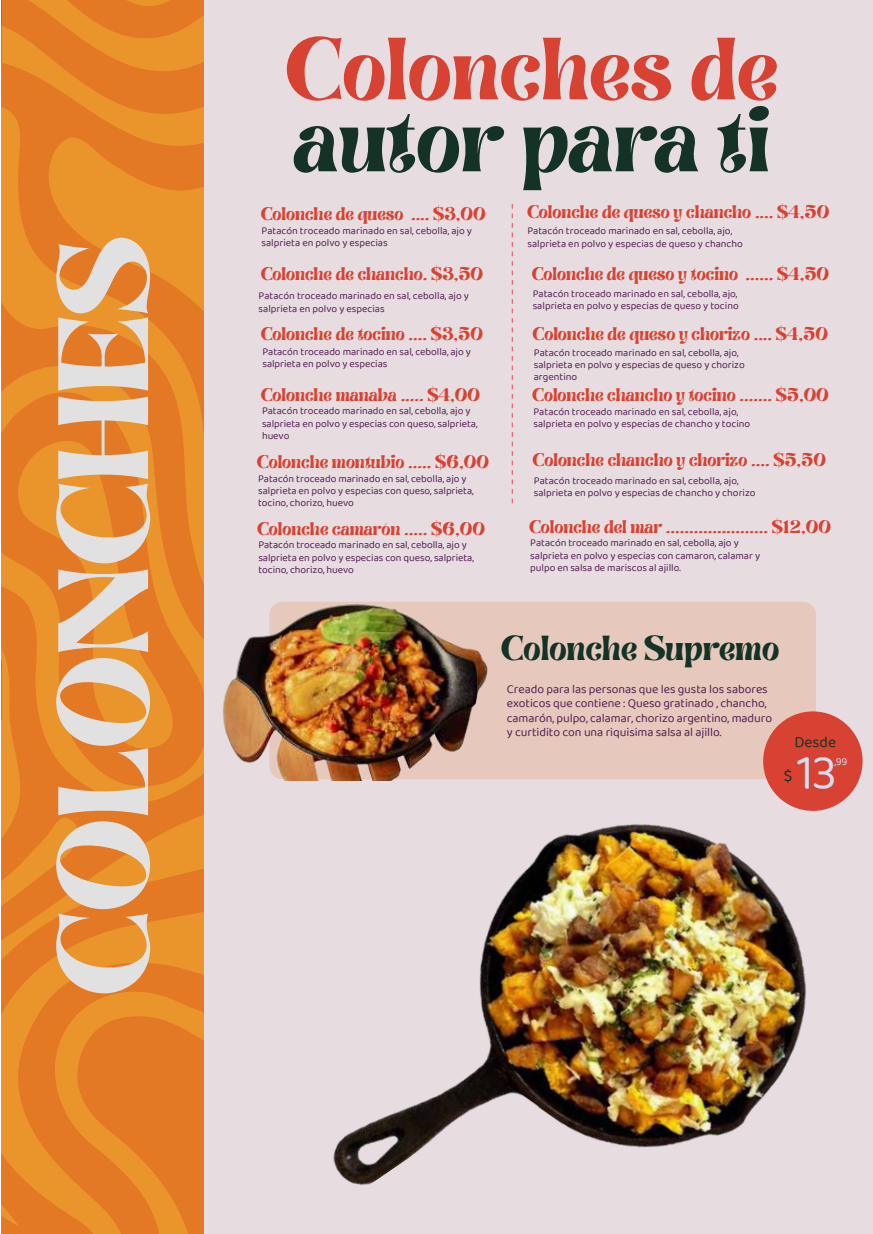
<style>
.page{position:relative;width:873px;height:1234px;background:#fff}
.page>*{position:absolute;margin:0;border:0;box-sizing:border-box;transform-origin:0 0}
.t1{font:103.27px "Brasika Display";color:#e2e1e1}
.t2{font:72px "Brasika Display";color:#143226}
.t3{font:70.88px "Brasika Display";color:#d74232}
.t4{font:48.15px "Baloo Paaji 2";color:#d4ddf1}
.t5{font:27.9px "Brasika Display";color:#143226}
.t6{font:16.43px "Baloo Paaji 2";color:#143226}
.t7{font:15.53px "Baloo Paaji 2";letter-spacing:.005em;color:#143226}
.t8{font:14.62px "Brasika Display";color:#d74232}
.t9{font:12.15px/14.6px "Baloo Paaji 2";letter-spacing:-.005em;color:#541d51}
.t10{font:10.58px "Baloo Paaji 2";color:#d4ddf1}
.t11{font:10.35px/12.4px "Baloo Paaji 2";color:#541d51}
</style>
<div class="page">
<svg style="left:2px;top:98px;width:202px;height:1135px;background:#e58026"></svg>
<svg style="left:2px;top:359px;width:202px;height:451px;background:#e58227"></svg>
<svg style="left:42px;top:121px;width:162px;height:204px;background:#e78928"></svg>
<svg style="left:2px;top:810px;width:202px;height:415px;background:#e68527"></svg>
<svg style="left:43px;top:981px;width:161px;height:252px;background:#e58026"></svg>
<svg style="left:2px;top:0;width:202px;height:93px;background:#e58327"></svg>
<svg style="left:10px;top:436px;width:164px;height:318px;background:#e68627"></svg>
<div style="left:204px;top:0;width:669px;height:1233px;background:#e7dde1"></div>
<img style="left:2px;top:87px;width:38px;height:259px">
<svg style="left:512px;top:204px;width:1px;height:300px"></svg>
<div style="left:512px;top:602px;width:303px;height:176px;background:#e6c9bc"></div>
<img style="left:333px;top:824px;width:473px;height:361px">
<img style="left:195px;top:568px;width:317px;height:212px">
<div style="left:763px;top:711px;width:99px;height:99px;background:#d74232;border-radius:50%"></div>
<h1 class="t1" style="left:26px;top:996px;width:760px;rotate:-90deg">COLONCHES</h1>
<h3 class="t3" style="left:285px;top:16px;width:495px">Colonches de</h3>
<h2 class="t2" style="left:294px;top:86px;width:478px">autor para ti</h2>
<h3 class="t8" style="left:261px;top:203px;width:226px">Colonche de queso .... $3,00</h3>
<h3 class="t8" style="left:527px;top:201px;width:304px">Colonche de queso y chancho .... $4,50</h3>
<p class="t11" style="left:261px;top:224px;width:212px">Patacón troceado marinado en sal, cebolla, ajo y salprieta en polvo y especias</p>
<p class="t11" style="left:527px;top:224px;width:217px">Patacón troceado marinado en sal, cebolla, ajo, salprieta en polvo y especias de queso y chancho</p>
<h3 class="t8" style="left:261px;top:263px;width:224px">Colonche de chancho. $3,50</h3>
<h3 class="t8" style="left:531px;top:263px;width:299px">Colonche de queso y tocino ...... $4,50</h3>
<p class="t11" style="left:532px;top:287px;width:207px">Patacón troceado marinado en sal, cebolla, ajo, salprieta en polvo y especias de queso y tocino</p>
<p class="t11" style="left:534px;top:346px;width:212px">Patacón troceado marinado en sal, cebolla, ajo, salprieta en polvo y especias de queso y chorizo argentino</p>
<p class="t11" style="left:533px;top:405px;width:218px">Patacón troceado marinado en sal, cebolla, ajo, salprieta en polvo y especias de chancho y tocino</p>
<p class="t11" style="left:258px;top:289px;width:212px">Patacón troceado marinado en sal, cebolla, ajo y salprieta en polvo y especias</p>
<h3 class="t8" style="left:532px;top:322px;width:297px">Colonche de queso y chorizo .... $4,50</h3>
<h3 class="t8" style="left:261px;top:323px;width:224px">Colonche de tocino .... $3,50</h3>
<p class="t11" style="left:262px;top:345px;width:210px">Patacón troceado marinado en sal, cebolla, ajo y salprieta en polvo y especias</p>
<p class="t11" style="left:262px;top:404px;width:217px">Patacón troceado marinado en sal, cebolla, ajo y salprieta en polvo y especias con queso, salprieta, huevo</p>
<h3 class="t8" style="left:257px;top:450px;width:234px">Colonche montubio ..... $6,00</h3>
<p class="t11" style="left:258px;top:472px;width:217px">Patacón troceado marinado en sal, cebolla, ajo y salprieta en polvo y especias con queso, salprieta, tocino, chorizo, huevo</p>
<h3 class="t8" style="left:257px;top:517px;width:229px">Colonche camarón ..... $6,00</h3>
<p class="t11" style="left:258px;top:538px;width:217px">Patacón troceado marinado en sal, cebolla, ajo y salprieta en polvo y especias con queso, salprieta, tocino, chorizo, huevo</p>
<h3 class="t8" style="left:261px;top:383px;width:221px">Colonche manaba ..... $4,00</h3>
<h3 class="t8" style="left:532px;top:383px;width:298px">Colonche chancho y tocino ....... $5,00</h3>
<h3 class="t8" style="left:532px;top:448px;width:295px">Colonche chancho y chorizo .... $5,50</h3>
<p class="t11" style="left:534px;top:474px;width:223px">Patacón troceado marinado en sal, cebolla, ajo, salprieta en polvo y especias de chancho y chorizo</p>
<h3 class="t8" style="left:529px;top:515px;width:303px">Colonche del mar ...................... $12,00</h3>
<p class="t11" style="left:530px;top:536px;width:231px">Patacón troceado marinado en sal, cebolla, ajo y salprieta en polvo y especias con camaron, calamar y pulpo en salsa de mariscos al ajillo.</p>
<h3 class="t5" style="left:501px;top:626px;width:280px">Colonche Supremo</h3>
<p class="t9" style="left:507px;top:681px;width:267px">Creado para las personas que les gusta los sabores exoticos que contiene : Queso gratinado , chancho, camarón, pulpo, calamar, chorizo argentino, maduro y curtidito con una riquisima salsa al ajillo.</p>
<h3 class="t7" style="left:794px;top:732px;width:43px">Desde</h3>
<h3 class="t6" style="left:783px;top:765px;width:10px">$</h3>
<h3 class="t4" style="left:796px;top:742px;width:42px">13</h3>
<p class="t10" style="left:834px;top:755px;width:15px">,99</p>
</div>
